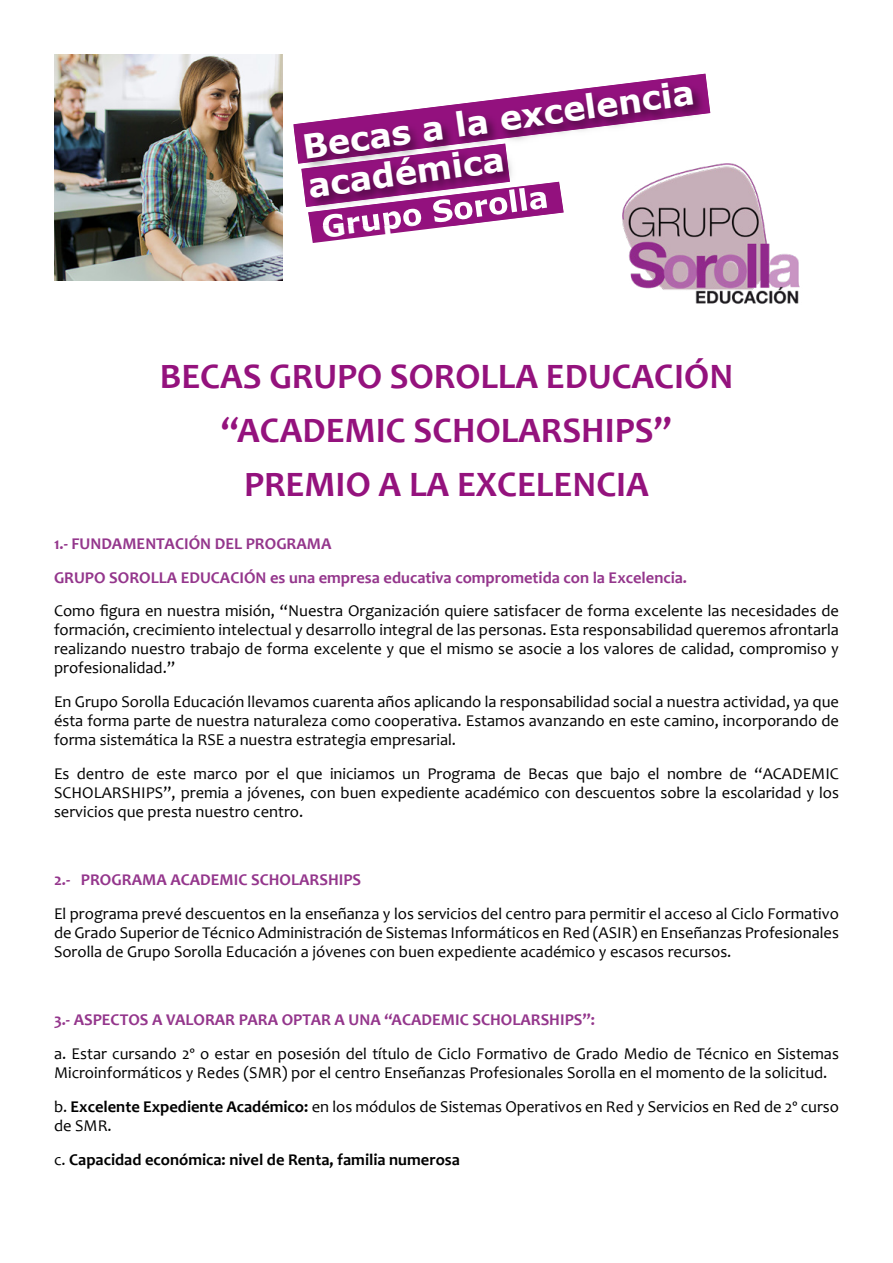
<style>
.page{position:relative;width:893px;height:1263px;background:#fff}
.page>*{position:absolute;margin:0;border:0;box-sizing:border-box;transform-origin:0 0}
.t1{font:700 36px/54px "Candara";color:#94127d;text-align:center}
.t2{font:700 33.3px/39.8px "Verdana";color:#fff}
.t3{font:16.5px/18.9px "Candara";color:#000;text-align:justify}
.t4{font:700 16.5px/33.9px "Candara";color:#94368c}
.t5{font:700 16.5px "Candara";color:#000}
.s1{font-weight:700}
.s2{font-weight:400}
</style>
<div class="page">
<img style="left:54px;top:54px;width:228px;height:226px">
<svg style="left:293px;top:124px;width:159px;height:119px"></svg>
<img style="left:294px;top:73px;width:417px;height:153px">
<img style="left:301px;top:164px;width:209px;height:43px">
<img style="left:308px;top:182px;width:256px;height:44px">
<img style="left:321px;top:185px;width:227px;height:41px">
<img style="left:433px;top:188px;width:114px;height:34px">
<img style="left:294px;top:74px;width:416px;height:90px">
<img style="left:616px;top:161px;width:184px;height:143px">
<h2 class="t2" style="left:300px;top:127px;width:397px;rotate:-8deg">Becas a la excelencia académica</h2>
<h1 class="t1" style="left:160px;top:348px;width:575px">BECAS GRUPO SOROLLA EDUCACIÓN “ACADEMIC SCHOLARSHIPS”<br>PREMIO A LA EXCELENCIA</h1>
<p class="t4" style="left:54px;top:526px;width:635px">1.- FUNDAMENTACIÓN DEL PROGRAMA<br>GRUPO SOROLLA EDUCACIÓN es una empresa educativa comprometida con la Excelencia.</p>
<p class="t3" style="left:54px;top:601px;width:786px">Como figura en nuestra misión, “Nuestra Organización quiere satisfacer de forma excelente las necesidades de formación, crecimiento intelectual y desarrollo integral de las personas. Esta responsabilidad queremos afrontarla realizando nuestro trabajo de forma excelente y que el mismo se asocie a los valores de calidad, compromiso y profesionalidad.”</p>
<p class="t3" style="left:54px;top:692px;width:786px">En Grupo Sorolla Educación llevamos cuarenta años aplicando la responsabilidad social a nuestra actividad, ya que ésta forma parte de nuestra naturaleza como cooperativa. Estamos avanzando en este camino, incorporando de forma sistemática la RSE a nuestra estrategia empresarial.</p>
<p class="t3" style="left:54px;top:764px;width:786px">Es dentro de este marco por el que iniciamos un Programa de Becas que bajo el nombre de “ACADEMIC SCHOLARSHIPS”, premia a jóvenes, con buen expediente académico con descuentos sobre la escolaridad y los servicios que presta nuestro centro.</p>
<p class="t4" style="left:54px;top:863px;width:309px">2.- PROGRAMA ACADEMIC SCHOLARSHIPS</p>
<p class="t3" style="left:54px;top:904px;width:786px">El programa prevé descuentos en la enseñanza y los servicios del centro para permitir el acceso al Ciclo Formativo de Grado Superior de Técnico Administración de Sistemas Informáticos en Red (ASIR) en Enseñanzas Profesionales Sorolla de Grupo Sorolla Educación a jóvenes con buen expediente académico y escasos recursos.</p>
<p class="t4" style="left:54px;top:1002px;width:542px">3.- ASPECTOS A VALORAR PARA OPTAR A UNA “ACADEMIC SCHOLARSHIPS”:</p>
<p class="t3" style="left:54px;top:1044px;width:786px">a. Estar cursando 2º o estar en posesión del título de Ciclo Formativo de Grado Medio de Técnico en Sistemas<br>Microinformáticos y Redes (SMR) por el centro Enseñanzas Profesionales Sorolla en el momento de la solicitud.</p>
<p class="t3" style="left:54px;top:1097px;width:786px">b. <span class="s1">Excelente Expediente Académico:</span> en los módulos de Sistemas Operativos en Red y Servicios en Red de 2º curso de SMR.</p>
<p class="t5" style="left:54px;top:1149px;width:407px"><span class="s2">c.</span> Capacidad económica: nivel de Renta, familia numerosa</p>
</div>
